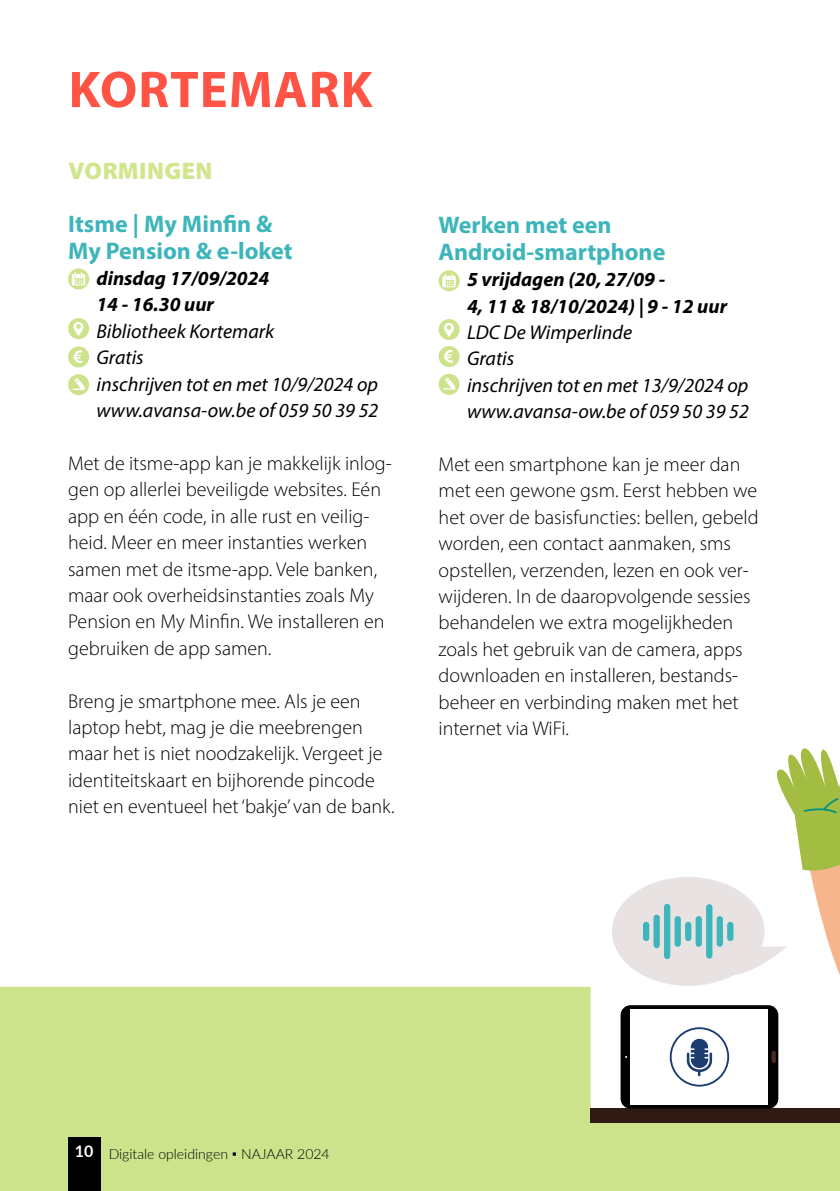
<style>
.page{position:relative;width:840px;height:1191px;background:#fff}
.page>*{position:absolute;margin:0;border:0;box-sizing:border-box;transform-origin:0 0}
.t1{font:700 52px "Myriad Pro";letter-spacing:.02em;color:#ff5445}
.t2{font:700 24px/26.4px "Myriad Pro";color:#3db5ba}
.t3{font:900 24px "Myriad Pro";letter-spacing:.02em;color:#cfe68c}
.t4{font:300 20px/26.4px "Myriad Pro";color:#000}
.t5{font:italic 20px/26.4px "Myriad Pro";color:#000}
.t6{font:italic 700 20px/26.4px "Myriad Pro";color:#000}
.t7{font:300 14px "Lato";color:#000}
.s1{font-weight:700;font-size:16px;color:#fff}
</style>
<div class="page">
<div style="left:0;top:986px;width:839px;height:205px;background:#cce38c"></div>
<div style="left:68px;top:1137px;width:32px;height:54px;background:#000"></div>
<div style="left:590px;top:1108px;width:249px;height:15px;background:#2f1b13"></div>
<div style="left:620px;top:1005px;width:157px;height:103px;background:#020203;border-radius:10px"></div>
<div style="left:630px;top:1009px;width:137px;height:95px;background:#fff"></div>
<div style="left:611px;top:877px;width:153px;height:109px;background:#e8e3e2;border-radius:50%"></div>
<svg style="left:669px;top:748px;width:171px;height:338px"></svg>
<div style="left:642px;top:921px;width:7px;height:20px;background:#3db5ba;border-radius:3px"></div>
<div style="left:684px;top:921px;width:7px;height:20px;background:#3db5ba;border-radius:3px"></div>
<svg style="left:726px;top:921px;width:7px;height:20px"></svg>
<div style="left:674px;top:916px;width:6px;height:30px;background:#3db5ba;border-radius:3px"></div>
<div style="left:716px;top:916px;width:6px;height:30px;background:#3db5ba;border-radius:3px"></div>
<div style="left:695px;top:916px;width:6px;height:30px;background:#3db5ba;border-radius:3px"></div>
<div style="left:663px;top:903px;width:7px;height:56px;background:#3db5ba;border-radius:3px"></div>
<svg style="left:705px;top:904px;width:7px;height:54px"></svg>
<div style="left:653px;top:914px;width:6px;height:34px;background:#3db5ba;border-radius:3px"></div>
<svg style="left:68px;top:268px;width:21px;height:21px"></svg>
<svg style="left:72px;top:272px;width:13px;height:13px"></svg>
<div style="left:68px;top:318px;width:21px;height:21px;background:#cce38c;border-radius:50%"></div>
<svg style="left:73px;top:322px;width:10px;height:14px"></svg>
<div style="left:68px;top:374px;width:21px;height:21px;background:#cce38c;border-radius:50%"></div>
<svg style="left:73px;top:378px;width:12px;height:12px"></svg>
<div style="left:68px;top:346px;width:21px;height:21px;background:#cce38c;border-radius:50%"></div>
<svg style="left:73px;top:350px;width:9px;height:13px"></svg>
<svg style="left:438px;top:270px;width:21px;height:21px"></svg>
<svg style="left:442px;top:274px;width:13px;height:13px"></svg>
<div style="left:438px;top:319px;width:21px;height:21px;background:#cce38c;border-radius:50%"></div>
<svg style="left:444px;top:323px;width:10px;height:14px"></svg>
<svg style="left:438px;top:374px;width:21px;height:21px"></svg>
<svg style="left:443px;top:377px;width:12px;height:12px"></svg>
<div style="left:438px;top:346px;width:21px;height:21px;background:#cce38c;border-radius:50%"></div>
<svg style="left:443px;top:350px;width:9px;height:13px"></svg>
<h1 class="t1" style="left:69px;top:56px;width:305px">KORTEMARK</h1>
<p class="t3" style="left:68px;top:155px;width:145px">VORMINGEN</p>
<p class="t2" style="left:68px;top:210px;width:226px">Itsme | My Minfin &amp;<br>My Pension &amp; e-loket</p>
<p class="t6" style="left:96px;top:264px;width:174px">dinsdag 17/09/2024<br>14 - 16.30 uur</p>
<p class="t5" style="left:96px;top:318px;width:283px">Bibliotheek Kortemark<br>Gratis<br>inschrijven tot en met 10/9/2024 op www.avansa-ow.be of 059 50 39 52</p>
<p class="t4" style="left:68px;top:450px;width:325px">Met de itsme-app kan je makkelijk inlog&shy;gen op allerlei beveiligde websites. Eén app en één code, in alle rust en veilig&shy;heid. Meer en meer instanties werken samen met de itsme-app. Vele banken, maar ook overheidsinstanties zoals My Pension en My Minfin. We installeren en gebruiken de app samen.</p>
<p class="t4" style="left:68px;top:687px;width:328px">Breng je smartphone mee. Als je een laptop hebt, mag je die meebrengen maar het is niet noodzakelijk. Vergeet je identiteitskaart en bijhorende pincode niet en eventueel het ‘bakje’ van de bank.</p>
<p class="t2" style="left:438px;top:211px;width:228px">Werken met een<br>Android-smartphone</p>
<p class="t6" style="left:466px;top:265px;width:261px">5 vrijdagen (20, 27/09 -<br>4, 11 &amp; 18/10/2024) | 9 - 12 uur</p>
<p class="t5" style="left:466px;top:319px;width:283px">LDC De Wimperlinde<br>Gratis<br>inschrijven tot en met 13/9/2024 op www.avansa-ow.be of 059 50 39 52</p>
<p class="t4" style="left:438px;top:451px;width:321px">Met een smartphone kan je meer dan met een gewone gsm. Eerst hebben we het over de basisfuncties: bellen, gebeld worden, een contact aanmaken, sms opstellen, verzenden, lezen en ook ver&shy;wijderen. In de daaropvolgende sessies behandelen we extra mogelijkheden zoals het gebruik van de camera, apps downloaden en installeren, bestands&shy;beheer en verbinding maken met het internet via WiFi.</p>
<p class="t7" style="left:75px;top:1144px;width:256px"><span class="s1">10</span> Digitale opleidingen ▪ NAJAAR 2024</p>
</div>
